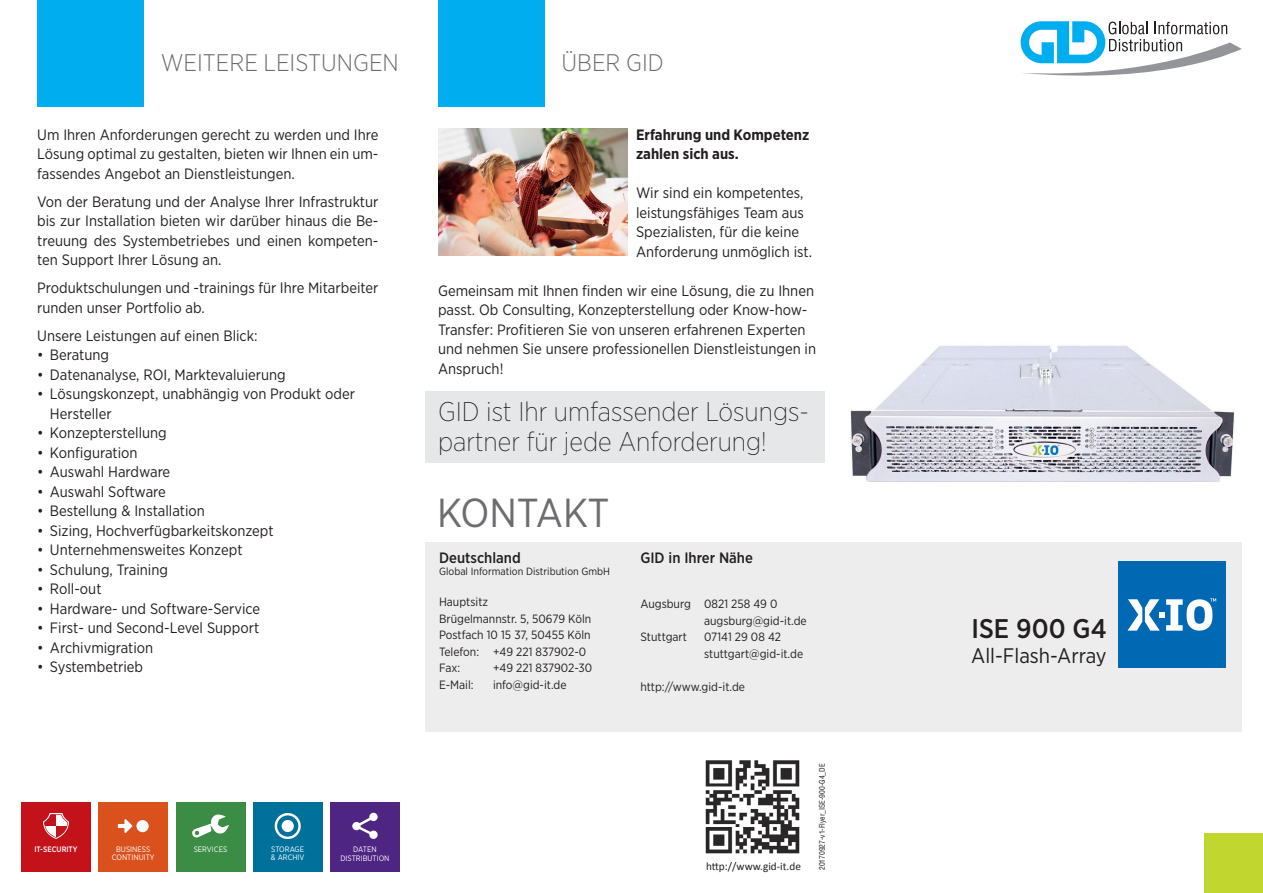
<style>
.page{position:relative;width:1263px;height:893px;background:#fff}
.page>*{position:absolute;margin:0;border:0;box-sizing:border-box;transform-origin:0 0}
.t1{font:40.5px "Gotham Narrow";letter-spacing:-.005em;color:#6c6d70}
.t2{font:200 27px/30px "Gotham Narrow";color:#231f20}
.t3{font:500 27px "Gotham Narrow";color:#231f20}
.t4{font:300 24px "Gotham Narrow";color:#6c6d70}
.t5{font:21px "Gotham Narrow";color:#231f20}
.t6{font:15px/19.5px "Gotham Narrow";color:#231f20}
.t7{font:700 15px/19.5px "Gotham Narrow";color:#231f20}
.t8{font:500 15px "Gotham Narrow";color:#231f20}
.t9{font:12px/16.5px "Gotham Narrow";color:#231f20}
.t10{font:11.25px "Calibri";color:#231f20}
.t11{font:10.5px "Gotham Narrow";color:#231f20}
.t12{font:7.8px/8.6px "Gotham Narrow";color:#fff;text-align:center}
.t13{font:500 7.8px "Gotham Narrow";color:#fff}
.t14{font:7.5px "Helv Condensed";color:#231f20}
</style>
<div class="page">
<img style="left:850px;top:345px;width:384px;height:137px">
<div style="left:1204px;top:833px;width:59px;height:60px;background:#c1d72f"></div>
<svg style="left:1020px;top:21px;width:222px;height:55px"></svg>
<img style="left:438px;top:129px;width:190px;height:126px">
<div style="left:37px;top:0;width:107px;height:106px;background:#00aeef"></div>
<div style="left:438px;top:0;width:106px;height:106px;background:#00aeef"></div>
<img style="left:705px;top:760px;width:95px;height:94px">
<div style="left:425px;top:543px;width:817px;height:189px;background:#ededee"></div>
<div style="left:1118px;top:561px;width:108px;height:107px;background:#0168b3"></div>
<svg style="left:1127px;top:598px;width:89px;height:33px"></svg>
<div style="left:425px;top:391px;width:400px;height:71px;background:#e6e7e9"></div>
<div style="left:98px;top:802px;width:70px;height:70px;background:#da511d"></div>
<hr style="left:118px;top:824px;width:13px;height:4px;background:#fbfbfc">
<svg style="left:124px;top:819px;width:8px;height:14px"></svg>
<div style="left:136px;top:820px;width:13px;height:12px;background:#fff;border-radius:50%"></div>
<div style="left:21px;top:802px;width:70px;height:70px;background:#c4121a"></div>
<svg style="left:43px;top:813px;width:26px;height:26px"></svg>
<div style="left:253px;top:802px;width:69px;height:70px;background:#00719b"></div>
<svg style="left:275px;top:813px;width:26px;height:26px"></svg>
<div style="left:282px;top:820px;width:12px;height:12px;background:#fff;border-radius:50%"></div>
<div style="left:176px;top:802px;width:69px;height:70px;background:#3b8c45"></div>
<svg style="left:192px;top:814px;width:37px;height:24px"></svg>
<div style="left:330px;top:802px;width:70px;height:70px;background:#4e2582"></div>
<svg style="left:352px;top:813px;width:26px;height:26px"></svg>
<h3 class="t4" style="left:161px;top:48px;width:240px">WEITERE LEISTUNGEN</h3>
<h3 class="t4" style="left:562px;top:48px;width:104px">ÜBER GID</h3>
<p class="t6" style="left:37px;top:124px;width:343px;text-align:justify">Um Ihren Anforderungen gerecht zu werden und Ihre Lösung optimal zu gestalten, bieten wir Ihnen ein um&shy;fassendes Angebot an Dienstleistungen.</p>
<p class="t6" style="left:37px;top:191px;width:343px;text-align:justify">Von der Beratung und der Analyse Ihrer Infrastruktur bis zur Installation bieten wir darüber hinaus die Be&shy;treuung des Systembetriebes und einen kompeten&shy;ten Support Ihrer Lösung an.</p>
<p class="t6" style="left:37px;top:278px;width:343px">Produktschulungen und -trainings für Ihre Mitarbeiter runden unser Portfolio ab.</p>
<p class="t6" style="left:37px;top:325px;width:222px">Unsere Leistungen auf einen Blick:</p>
<p class="t6" style="left:37px;top:345px;width:73px">• Beratung</p>
<p class="t6" style="left:37px;top:364px;width:250px">• Datenanalyse, ROI, Marktevaluierung</p>
<p class="t6" style="left:50px;top:384px;width:307px;text-indent:-13px">• Lösungskonzept, unabhängig von Produkt oder<br>Hersteller</p>
<p class="t6" style="left:37px;top:423px;width:131px">• Konzepterstellung</p>
<p class="t6" style="left:37px;top:442px;width:102px">• Konfiguration</p>
<p class="t6" style="left:37px;top:462px;width:135px">• Auswahl Hardware</p>
<p class="t6" style="left:37px;top:481px;width:130px">• Auswahl Software</p>
<p class="t6" style="left:37px;top:501px;width:169px">• Bestellung &amp; Installation</p>
<p class="t6" style="left:37px;top:520px;width:238px">• Sizing, Hochverfügbarkeitskonzept</p>
<p class="t6" style="left:37px;top:540px;width:207px">• Unternehmensweites Konzept</p>
<p class="t6" style="left:37px;top:559px;width:132px">• Schulung, Training</p>
<p class="t6" style="left:37px;top:579px;width:66px">• Roll-out</p>
<p class="t6" style="left:37px;top:598px;width:225px">• Hardware- und Software-Service</p>
<p class="t6" style="left:37px;top:618px;width:223px">• First- und Second-Level Support</p>
<p class="t6" style="left:37px;top:637px;width:118px">• Archivmigration</p>
<p class="t6" style="left:37px;top:657px;width:107px">• Systembetrieb</p>
<p class="t13" style="left:34px;top:844px;width:45px">IT-SECURITY</p>
<p class="t12" style="left:271px;top:844px;width:35px;text-align:left">STORAGE &amp; ARCHIV</p>
<p class="t12" style="left:112px;top:844px;width:44px">BUSINESS<br>CONTINUITY</p>
<p class="t12" style="left:194px;top:844px;width:35px">SERVICES</p>
<p class="t12" style="left:340px;top:844px;width:51px;line-height:9.3px">DATEN<br>DISTRIBUTION</p>
<p class="t7" style="left:636px;top:124px;width:175px">Erfahrung und Kompetenz zahlen sich aus.</p>
<p class="t6" style="left:636px;top:183px;width:177px">Wir sind ein kompetentes, leistungsfähiges Team aus<br>Spezialisten, für die keine<br>Anforderung unmöglich ist.</p>
<p class="t6" style="left:438px;top:280px;width:380px">Gemeinsam mit Ihnen finden wir eine Lösung, die zu Ihnen passt. Ob Consulting, Konzepterstellung oder Know-how-Transfer: Profitieren Sie von unseren erfahrenen Experten und nehmen Sie unsere professionellen Dienstleistungen in Anspruch!</p>
<h2 class="t2" style="left:438px;top:396px;width:373px">GID ist Ihr umfassender Lösungs&shy;partner für jede Anforderung!</h2>
<h1 class="t1" style="left:437px;top:487px;width:174px">KONTAKT</h1>
<p class="t8" style="left:439px;top:548px;width:83px">Deutschland</p>
<p class="t11" style="left:439px;top:565px;width:173px">Global Information Distribution GmbH</p>
<p class="t9" style="left:439px;top:594px;width:154px">Hauptsitz<br>Brügelmannstr. 5, 50679 Köln<br>Postfach 10 15 37, 50455 Köln<br>Telefon: +49 221 837902-0<br>Fax:</p>
<p class="t9" style="left:493px;top:660px;width:101px">+49 221 837902-30</p>
<p class="t9" style="left:439px;top:676px;width:36px">E-Mail:</p>
<p class="t9" style="left:493px;top:676px;width:75px">info@gid-it.de</p>
<p class="t8" style="left:640px;top:548px;width:114px">GID in Ihrer Nähe</p>
<p class="t9" style="left:640px;top:596px;width:139px">Augsburg 0821 258 49 0</p>
<p class="t9" style="left:704px;top:612px;width:104px">augsburg@gid-it.de</p>
<p class="t9" style="left:640px;top:629px;width:48px">Stuttgart</p>
<p class="t9" style="left:704px;top:629px;width:101px">07141 29 08 42 stuttgart@gid-it.de</p>
<p class="t9" style="left:640px;top:678px;width:106px">http://www.gid-it.de</p>
<p class="t10" style="left:706px;top:859px;width:96px">http://www.gid-it.de</p>
<p class="t14" style="left:817px;top:870px;width:108px;rotate:-90deg">20170927-v1-Flyer_ISE-900-G4_DE</p>
<h2 class="t3" style="left:971px;top:611px;width:137px">ISE 900 G4</h2>
<h3 class="t5" style="left:971px;top:642px;width:137px">All-Flash-Array</h3>
</div>
